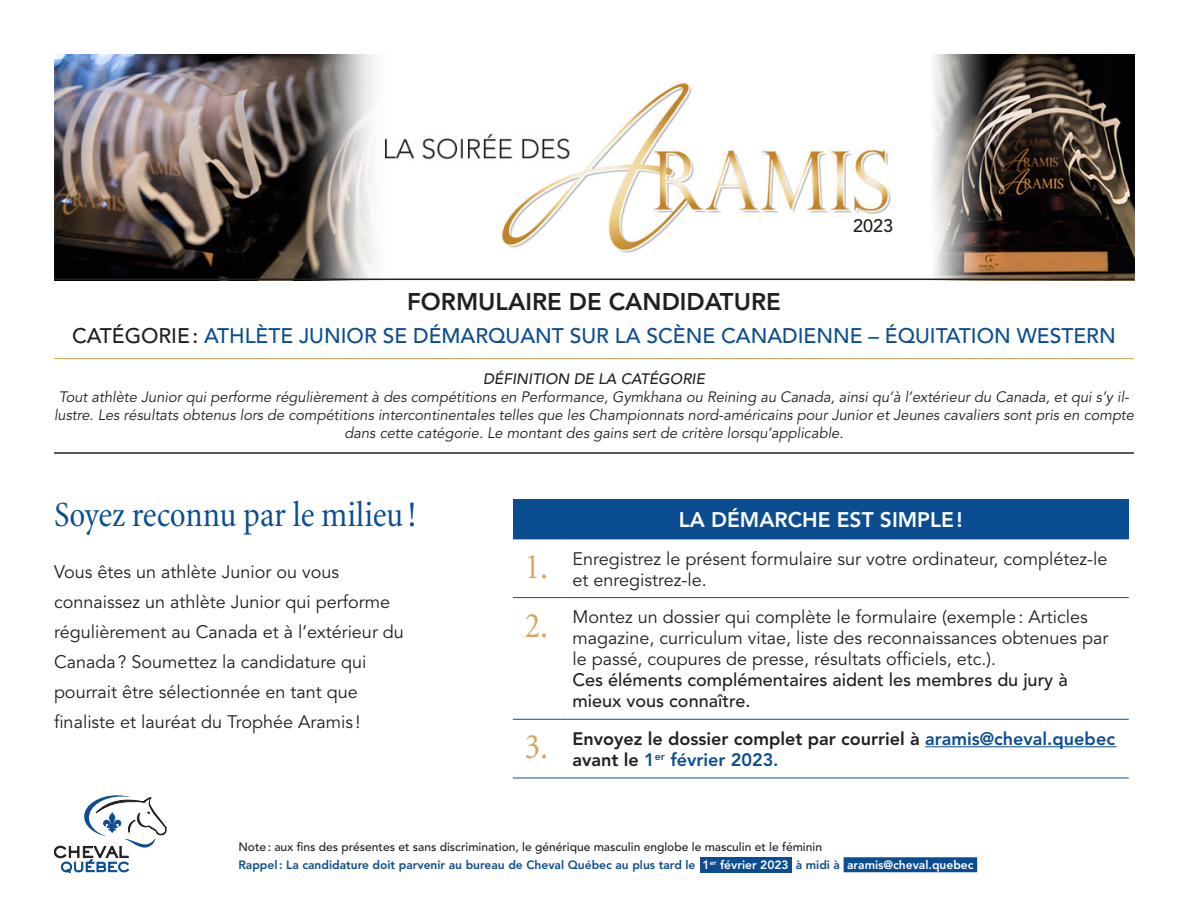
<style>
.page{position:relative;width:1188px;height:918px;background:#fff}
.page>*{position:absolute;margin:0;border:0;box-sizing:border-box;transform-origin:0 0}
.t1{font:condensed 36px "Minion";letter-spacing:-.005em;color:#0b4d91}
.t2{font:condensed 36px "Minion";color:#d3a55d}
.t3{font:800 24px "Avenir";color:#231f20}
.t4{font:500 21px "Avenir";color:#0b4d91}
.t5{font:800 21px "Avenir";color:#fff}
.t6{font:18px/21px "Avenir";color:#231f20}
.t7{font:800 18px/21px "Avenir";color:#231f20}
.t8{font:500 18px "Avenir";color:#231f20}
.t9{font:italic 15px/18px "Avenir";color:#231f20;text-align:center}
.t10{font:italic 500 15px "Avenir";color:#231f20}
.t11{font:800 12px "Avenir";color:#0b4d91}
.t12{font:500 12px "Avenir";color:#231f20}
.s1{color:#231f20}
.s2{font-weight:500}
.s3{color:#0b4d91}
.s4{color:#fff}
</style>
<div class="page">
<img style="left:54px;top:54px;width:1080px;height:225px">
<hr style="left:54px;top:279px;width:1080px;height:1px;background:#231f20">
<hr style="left:54px;top:358px;width:1080px;height:1px;background:#d3a55d">
<hr style="left:54px;top:452px;width:1080px;height:2px;background:#231f20">
<div style="left:513px;top:499px;width:616px;height:40px;background:#0b4d91"></div>
<hr style="left:513px;top:539px;width:48px;height:1px;background:#0b4d91">
<hr style="left:561px;top:539px;width:568px;height:1px;background:#0b4d91">
<hr style="left:513px;top:597px;width:48px;height:1px;background:#0b4d91">
<hr style="left:561px;top:597px;width:568px;height:1px;background:#0b4d91">
<hr style="left:513px;top:719px;width:48px;height:1px;background:#0b4d91">
<hr style="left:561px;top:719px;width:568px;height:1px;background:#0b4d91">
<hr style="left:513px;top:778px;width:48px;height:1px;background:#0b4d91">
<hr style="left:561px;top:778px;width:568px;height:1px;background:#0b4d91">
<hr style="left:925px;top:746px;width:192px;height:1px;background:#0b4d91">
<svg style="left:54px;top:795px;width:112px;height:78px"></svg>
<div style="left:700px;top:857px;width:92px;height:15px;background:#0b4d91"></div>
<div style="left:844px;top:857px;width:133px;height:15px;background:#0b4d91"></div>
<p class="t8" style="left:853px;top:216px;width:42px">2023</p>
<p class="t3" style="left:407px;top:287px;width:375px">FORMULAIRE DE CANDIDATURE</p>
<p class="t4" style="left:72px;top:323px;width:1045px"><span class="s1">CATÉGORIE:</span> ATHLÈTE JUNIOR SE DÉMARQUANT SUR LA SCÈNE CANADIENNE – ÉQUITATION WESTERN</p>
<p class="t10" style="left:483px;top:370px;width:223px">DÉFINITION DE LA CATÉGORIE</p>
<p class="t9" style="left:54px;top:389px;width:1082px">Tout athlète Junior qui performe régulièrement à des compétitions en Performance, Gymkhana ou Reining au Canada, ainsi qu’à l’extérieur du Canada, et qui s’y il&shy;lustre. Les résultats obtenus lors de compétitions intercontinentales telles que les Championnats nord-américains pour Junior et Jeunes cavaliers sont pris en compte dans cette catégorie. Le montant des gains sert de critère lorsqu’applicable.</p>
<p class="t1" style="left:54px;top:496px;width:364px">Soyez reconnu par le milieu !</p>
<p class="t6" style="left:54px;top:562px;width:287px">Vous êtes un athlète Junior ou vous</p>
<p class="t6" style="left:54px;top:587px;width:351px;line-height:30px">connaissez un athlète Junior qui performe régulièrement au Canada et à l’extérieur du<br>Canada? Soumettez la candidature qui</p>
<p class="t6" style="left:54px;top:682px;width:305px">pourrait être sélectionnée en tant que</p>
<p class="t6" style="left:54px;top:712px;width:308px">finaliste et lauréat du Trophée Aramis !</p>
<p class="t5" style="left:679px;top:507px;width:285px">LA DÉMARCHE EST SIMPLE!</p>
<p class="t2" style="left:525px;top:548px;width:25px">1.</p>
<p class="t6" style="left:573px;top:548px;width:536px">Enregistrez le présent formulaire sur votre ordinateur, complétez-le</p>
<p class="t6" style="left:573px;top:569px;width:136px">et enregistrez-le.</p>
<p class="t2" style="left:525px;top:607px;width:25px">2.</p>
<p class="t6" style="left:573px;top:607px;width:538px">Montez un dossier qui complète le formulaire (exemple: Articles magazine, curriculum vitae, liste des reconnaissances obtenues par le passé, coupures de presse, résultats officiels, etc.).<br><span class="s2">Ces éléments complémentaires aident les membres du jury à mieux vous connaître.</span></p>
<p class="t2" style="left:525px;top:728px;width:25px">3.</p>
<p class="t7" style="left:573px;top:728px;width:544px">Envoyez le dossier complet par courriel à <span class="s3">aramis@cheval.quebec </span>avant le <span class="s3">1</span><sup>er</sup> <span class="s3">février 2023.</span></p>
<p class="t12" style="left:238px;top:840px;width:585px">Note: aux fins des présentes et sans discrimination, le générique masculin englobe le masculin et le féminin</p>
<p class="t11" style="left:238px;top:858px;width:737px">Rappel: La candidature doit parvenir au bureau de Cheval Québec au plus tard le <span class="s4">1</span><sup>er</sup> <span class="s4">février 2023</span> à midi à <span class="s4">aramis@cheval.quebec</span></p>
</div>
